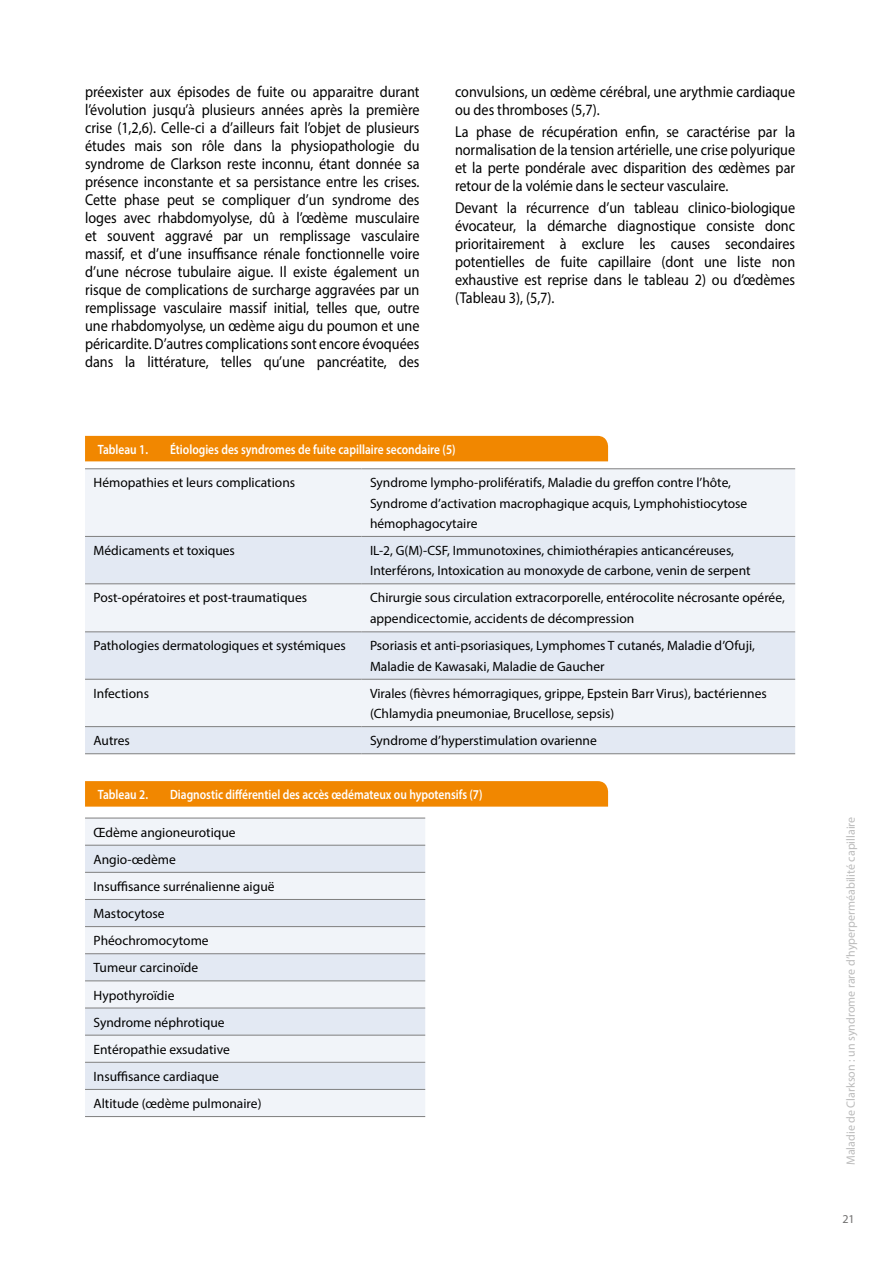
<style>
.page{position:relative;width:893px;height:1263px;background:#fff}
.page>*{position:absolute;margin:0;border:0;box-sizing:border-box;transform-origin:0 0}
.t1{font:15.75px/18px "Myriad Pro";color:#000;text-align:justify;scale:.9 1}
.t2{font:13.5px/27.2px "Myriad Pro";color:#000}
.t3{font:600 13.5px "Myriad Pro";color:#fff;scale:.85 1}
.t4{font:12px "Myriad Pro";color:#bcbcbc}
.t5{font:12px "Myriad Pro";color:#706f6f}
</style>
<div class="page">
<div style="left:85px;top:469px;width:710px;height:67px;background:#f1f4f9"></div>
<svg style="left:85px;top:537px;width:710px;height:216px;fill:#e3e9f3"></svg>
<hr style="left:85px;top:468px;width:276px;height:1px;background:#7f7f7f">
<hr style="left:361px;top:468px;width:434px;height:1px;background:#7f7f7f">
<hr style="left:85px;top:536px;width:276px;height:1px;background:#7f7f7f">
<hr style="left:361px;top:536px;width:434px;height:1px;background:#7f7f7f">
<hr style="left:85px;top:583px;width:276px;height:1px;background:#7f7f7f">
<hr style="left:361px;top:583px;width:434px;height:1px;background:#7f7f7f">
<hr style="left:85px;top:631px;width:276px;height:1px;background:#7f7f7f">
<hr style="left:361px;top:631px;width:434px;height:1px;background:#7f7f7f">
<hr style="left:85px;top:679px;width:276px;height:1px;background:#7f7f7f">
<hr style="left:361px;top:679px;width:434px;height:1px;background:#7f7f7f">
<hr style="left:85px;top:726px;width:276px;height:1px;background:#7f7f7f">
<hr style="left:361px;top:726px;width:434px;height:1px;background:#7f7f7f">
<hr style="left:85px;top:753px;width:276px;height:1px;background:#7f7f7f">
<hr style="left:361px;top:753px;width:434px;height:1px;background:#7f7f7f">
<div style="left:85px;top:819px;width:340px;height:297px;background:#f1f4f9"></div>
<svg style="left:85px;top:846px;width:340px;height:243px;fill:#e3e9f3"></svg>
<hr style="left:85px;top:818px;width:340px;height:1px;background:#7f7f7f">
<hr style="left:85px;top:845px;width:340px;height:1px;background:#7f7f7f">
<hr style="left:85px;top:872px;width:340px;height:1px;background:#7f7f7f">
<hr style="left:85px;top:899px;width:340px;height:1px;background:#7f7f7f">
<hr style="left:85px;top:926px;width:340px;height:1px;background:#7f7f7f">
<hr style="left:85px;top:953px;width:340px;height:1px;background:#7f7f7f">
<hr style="left:85px;top:980px;width:340px;height:1px;background:#7f7f7f">
<hr style="left:85px;top:1008px;width:340px;height:1px;background:#7f7f7f">
<hr style="left:85px;top:1035px;width:340px;height:1px;background:#7f7f7f">
<hr style="left:85px;top:1062px;width:340px;height:1px;background:#7f7f7f">
<hr style="left:85px;top:1089px;width:340px;height:1px;background:#7f7f7f">
<hr style="left:85px;top:1116px;width:340px;height:1px;background:#7f7f7f">
<div style="left:85px;top:436px;width:523px;height:25px;background:#f18700"></div>
<svg style="left:85px;top:781px;width:523px;height:26px;background:#f18905"></svg>
<p class="t1" style="left:85px;top:82px;width:373px">préexister aux épisodes de fuite ou apparaitre durant l’évolution jusqu’à plusieurs années après la première crise (1,2,6). Celle-ci a d’ailleurs fait l’objet de plusieurs études mais son rôle dans la physiopathologie du syndrome de Clarkson reste inconnu, étant donnée sa présence inconstante et sa persistance entre les crises.<br>Cette phase peut se compliquer d’un syndrome des loges avec rhabdomyolyse, dû à l’œdème musculaire et souvent aggravé par un remplissage vasculaire massif, et d’une insuffisance rénale fonctionnelle voire d’une nécrose tubulaire aigue. Il existe également un risque de complications de surcharge aggravées par un remplissage vasculaire massif initial, telles que, outre une rhabdomyolyse, un œdème aigu du poumon et une péricardite. D’autres complications sont encore évoquées dans la littérature, telles qu’une pancréatite, des</p>
<p class="t1" style="left:455px;top:82px;width:379px">convulsions, un œdème cérébral, une arythmie cardiaque ou des thromboses (5,7).</p>
<p class="t1" style="left:455px;top:123px;width:379px">La phase de récupération enfin, se caractérise par la normalisation de la tension artérielle, une crise polyurique et la perte pondérale avec disparition des œdèmes par retour de la volémie dans le secteur vasculaire.</p>
<p class="t1" style="left:455px;top:199px;width:379px">Devant la récurrence d’un tableau clinico-biologique évocateur, la démarche diagnostique consiste donc prioritairement à exclure les causes secondaires potentielles de fuite capillaire (dont une liste non exhaustive est reprise dans le tableau 2) ou d’œdèmes (Tableau 3), (5,7).</p>
<p class="t3" style="left:98px;top:441px;width:61px">Tableau 1.</p>
<p class="t3" style="left:170px;top:441px;width:337px">Étiologies des syndromes de fuite capillaire secondaire (5)</p>
<p class="t2" style="left:94px;top:469px;width:203px">Hémopathies et leurs complications</p>
<p class="t2" style="left:370px;top:472px;width:379px;line-height:20.2px">Syndrome lympho-prolifératifs, Maladie du greffon contre l’hôte,<br>Syndrome d’activation macrophagique acquis, Lymphohistiocytose hémophagocytaire</p>
<p class="t2" style="left:94px;top:537px;width:143px">Médicaments et toxiques</p>
<p class="t2" style="left:370px;top:540px;width:382px;line-height:20.2px">IL-2, G(M)-CSF, Immunotoxines, chimiothérapies anticancéreuses,<br>Interférons, Intoxication au monoxyde de carbone, venin de serpent</p>
<p class="t2" style="left:94px;top:584px;width:215px">Post-opératoires et post-traumatiques</p>
<p class="t2" style="left:370px;top:588px;width:416px;line-height:20.2px">Chirurgie sous circulation extracorporelle, entérocolite nécrosante opérée, appendicectomie, accidents de décompression</p>
<p class="t2" style="left:94px;top:632px;width:254px">Pathologies dermatologiques et systémiques</p>
<p class="t2" style="left:370px;top:636px;width:386px;line-height:20.2px">Psoriasis et anti-psoriasiques, Lymphomes T cutanés, Maladie d’Ofuji,<br>Maladie de Kawasaki, Maladie de Gaucher</p>
<p class="t2" style="left:94px;top:679px;width:57px">Infections</p>
<p class="t2" style="left:370px;top:683px;width:398px;line-height:20.2px">Virales (fièvres hémorragiques, grippe, Epstein Barr Virus), bactériennes (Chlamydia pneumoniae, Brucellose, sepsis)</p>
<p class="t2" style="left:94px;top:727px;width:38px">Autres</p>
<p class="t2" style="left:370px;top:727px;width:228px">Syndrome d’hyperstimulation ovarienne</p>
<p class="t3" style="left:98px;top:786px;width:61px">Tableau 2.</p>
<p class="t3" style="left:170px;top:786px;width:369px">Diagnostic différentiel des accès œdémateux ou hypotensifs (7)</p>
<p class="t2" style="left:94px;top:818px;width:183px">Œdème angioneurotique<br>Angio-œdème<br>Insuffisance surrénalienne aiguë<br>Mastocytose<br>Phéochromocytome<br>Tumeur carcinoïde<br>Hypothyroïdie<br>Syndrome néphrotique<br>Entéropathie exsudative<br>Insuffisance cardiaque<br>Altitude (œdème pulmonaire)</p>
<p class="t4" style="left:843px;top:1165px;width:350px;rotate:-90deg">Maladie de Clarkson : un syndrome rare d’hyperperméabilité capillaire</p>
<p class="t5" style="left:842px;top:1211px;width:14px">21</p>
</div>
